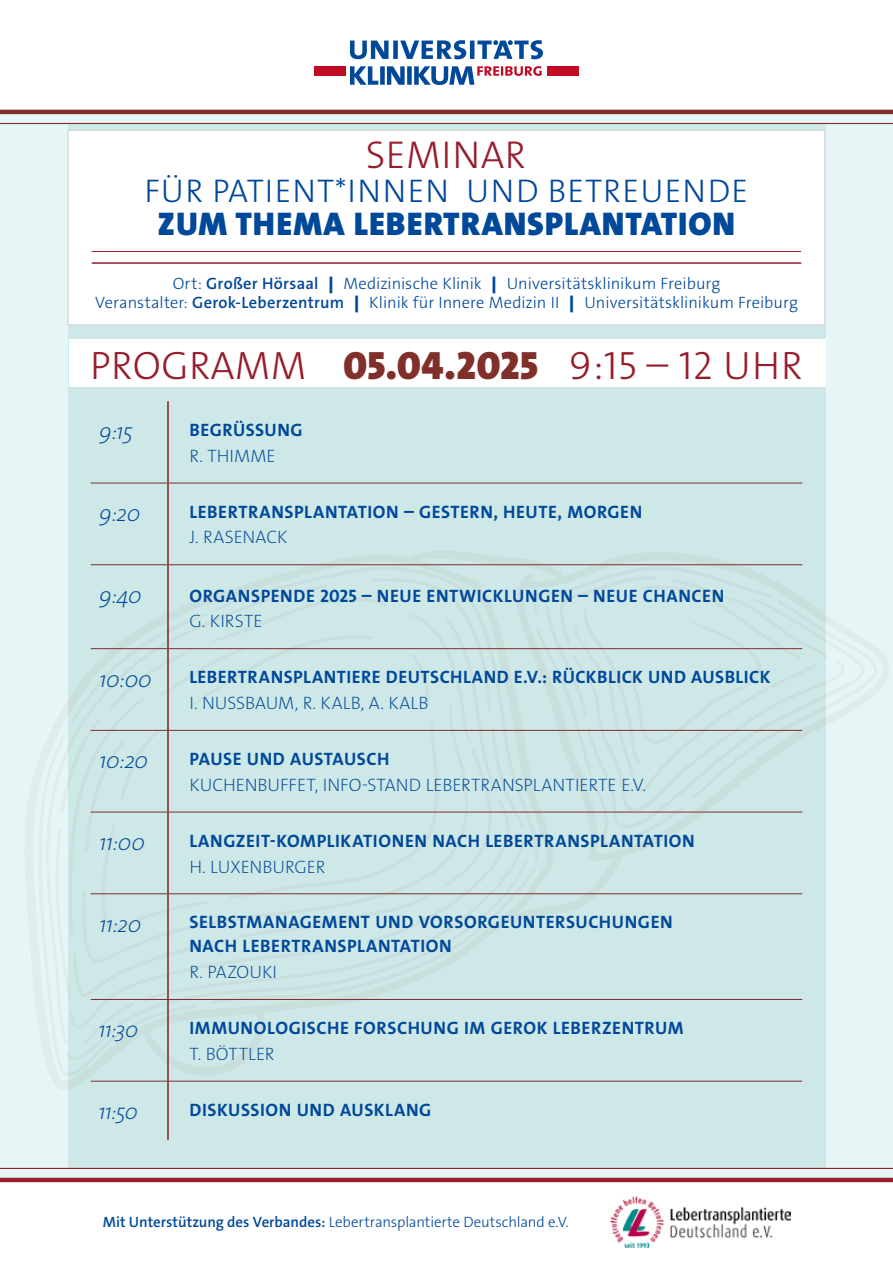
<style>
.page{position:relative;width:893px;height:1263px;background:#fff}
.page>*{position:absolute;margin:0;border:0;box-sizing:border-box;transform-origin:0 0}
.t1{font:300 39.75px "The Sans Os F";letter-spacing:.01em;color:#971c2c}
.t2{font:300 39px "The Sans Os F";letter-spacing:.01em;color:#971c2c}
.t3{font:300 33px "The Sans Os F";letter-spacing:.03em;color:#00489a}
.t4{font:900 33px "The Sans Os F";letter-spacing:.03em;color:#00489a}
.t5{font:italic 200 22.5px "The Sans Os F";letter-spacing:-.02em;color:#00489a}
.t6{font:italic 200 21.75px "The Sans Os F";letter-spacing:-.03em;color:#00489a}
.t7{font:700 18px/24px "The Sans Os F";letter-spacing:.03em;color:#00489a}
.t8{font:200 18px "The Sans Os F";color:#00489a}
.t9{font:300 16.5px/19.8px "The Sans Os F";color:#00489a;text-align:center}
.t10{font:300 15px "The Sans Os F";letter-spacing:-.01em;color:#00489a}
.s1{font-weight:600}
.s2{font-weight:900}
.s3{font-weight:900;color:#802f2a}
</style>
<div class="page">
<div style="left:0;top:110px;width:893px;height:1072px;background:#e6f6f6"></div>
<div style="left:548px;top:66px;width:31px;height:10px;background:#c10b25"></div>
<div style="left:314px;top:66px;width:31px;height:10px;background:#c10b25"></div>
<svg style="left:350px;top:40px;width:193px;height:19px"></svg>
<svg style="left:350px;top:66px;width:192px;height:19px"></svg>
<div style="left:68px;top:124px;width:757px;height:1044px;background:#cde8e7"></div>
<hr style="left:0;top:123px;width:893px;height:1px;background:#802f2a">
<hr style="left:0;top:110px;width:893px;height:4px;background:#802f2a">
<svg style="left:90px;top:546px;width:736px;height:543px"></svg>
<div style="left:69px;top:340px;width:756px;height:47px;background:#fff"></div>
<hr style="left:0;top:1168px;width:893px;height:1px;background:#971c2c">
<hr style="left:0;top:1178px;width:893px;height:4px;background:#971c2c">
<hr style="left:167px;top:401px;width:1px;height:82px;background:#802f2a">
<hr style="left:168px;top:401px;width:1px;height:82px;background:#802f2a">
<hr style="left:167px;top:483px;width:1px;height:81px;background:#802f2a">
<hr style="left:168px;top:483px;width:1px;height:81px;background:#802f2a">
<hr style="left:167px;top:565px;width:1px;height:83px;background:#802f2a">
<hr style="left:168px;top:565px;width:1px;height:83px;background:#802f2a">
<hr style="left:167px;top:649px;width:1px;height:81px;background:#802f2a">
<hr style="left:168px;top:649px;width:1px;height:81px;background:#802f2a">
<hr style="left:167px;top:731px;width:1px;height:81px;background:#802f2a">
<hr style="left:168px;top:731px;width:1px;height:81px;background:#802f2a">
<hr style="left:167px;top:812px;width:1px;height:81px;background:#802f2a">
<hr style="left:168px;top:812px;width:1px;height:81px;background:#802f2a">
<hr style="left:167px;top:894px;width:1px;height:105px;background:#802f2a">
<hr style="left:168px;top:894px;width:1px;height:105px;background:#802f2a">
<hr style="left:167px;top:1000px;width:1px;height:81px;background:#802f2a">
<hr style="left:168px;top:1000px;width:1px;height:81px;background:#802f2a">
<hr style="left:167px;top:1081px;width:1px;height:59px;background:#802f2a">
<hr style="left:168px;top:1081px;width:1px;height:59px;background:#802f2a">
<hr style="left:91px;top:483px;width:77px;height:1px;background:#802f2a">
<hr style="left:168px;top:483px;width:634px;height:1px;background:#802f2a">
<hr style="left:91px;top:564px;width:77px;height:1px;background:#802f2a">
<hr style="left:168px;top:564px;width:634px;height:1px;background:#802f2a">
<hr style="left:91px;top:648px;width:77px;height:1px;background:#802f2a">
<hr style="left:168px;top:648px;width:634px;height:1px;background:#802f2a">
<hr style="left:91px;top:730px;width:77px;height:1px;background:#802f2a">
<hr style="left:168px;top:730px;width:634px;height:1px;background:#802f2a">
<hr style="left:91px;top:812px;width:77px;height:1px;background:#802f2a">
<hr style="left:168px;top:812px;width:634px;height:1px;background:#802f2a">
<hr style="left:91px;top:893px;width:77px;height:1px;background:#802f2a">
<hr style="left:168px;top:893px;width:634px;height:1px;background:#802f2a">
<hr style="left:91px;top:999px;width:77px;height:1px;background:#802f2a">
<hr style="left:168px;top:999px;width:634px;height:1px;background:#802f2a">
<hr style="left:91px;top:1081px;width:77px;height:1px;background:#802f2a">
<hr style="left:168px;top:1081px;width:634px;height:1px;background:#802f2a">
<img style="left:610px;top:1196px;width:180px;height:51px">
<div style="left:67px;top:130px;width:758px;height:195px;background:#fff;border:1px solid #d0d1d2"></div>
<hr style="left:92px;top:251px;width:709px;height:1px;background:#971c2c">
<hr style="left:92px;top:262px;width:709px;height:2px;background:#971c2c">
<h2 class="t2" style="left:366px;top:130px;width:162px">SEMINAR</h2>
<h3 class="t3" style="left:145px;top:170px;width:605px">FÜR PATIENT*INNEN UND BETREUENDE</h3>
<h3 class="t4" style="left:158px;top:203px;width:579px">ZUM THEMA LEBERTRANSPLANTATION</h3>
<p class="t9" style="left:95px;top:273px;width:704px">Ort: <span class="s1">Großer Hörsaal</span> <span class="s2">↕</span> Medizinische Klinik <span class="s2">↕</span> Universitätsklinikum Freiburg<br>Veranstalter: <span class="s1">Gerok-Leberzentrum</span> <span class="s2">↕</span> Klinik für Innere Medizin II <span class="s2">↕</span> Universitätsklinikum Freiburg</p>
<h1 class="t1" style="left:90px;top:340px;width:714px">PROGRAMM <span class="s3">05.04.2025</span> 9:15 – 12 UHR</h1>
<p class="t5" style="left:99px;top:417px;width:35px">9:15</p>
<p class="t7" style="left:189px;top:418px;width:115px">BEGRÜSSUNG</p>
<p class="t8" style="left:189px;top:444px;width:88px">R. THIMME</p>
<p class="t5" style="left:99px;top:499px;width:43px">9:20</p>
<p class="t7" style="left:189px;top:500px;width:454px">LEBERTRANSPLANTATION – GESTERN, HEUTE, MORGEN</p>
<p class="t8" style="left:189px;top:526px;width:99px">J. RASENACK</p>
<p class="t5" style="left:99px;top:581px;width:44px">9:40</p>
<p class="t7" style="left:189px;top:584px;width:536px">ORGANSPENDE 2025 – NEUE ENTWICKLUNGEN – NEUE CHANCEN</p>
<p class="t8" style="left:189px;top:610px;width:75px">G. KIRSTE</p>
<p class="t5" style="left:99px;top:665px;width:54px">10:00</p>
<p class="t7" style="left:189px;top:665px;width:582px">LEBERTRANSPLANTIERE DEUTSCHLAND E.V.: RÜCKBLICK UND AUSBLICK</p>
<p class="t8" style="left:189px;top:691px;width:241px">I. NUSSBAUM, R. KALB, A. KALB</p>
<p class="t5" style="left:99px;top:746px;width:50px">10:20</p>
<p class="t7" style="left:189px;top:747px;width:201px">PAUSE UND AUSTAUSCH</p>
<p class="t8" style="left:189px;top:773px;width:458px">KUCHENBUFFET, INFO-STAND LEBERTRANSPLANTIERTE E.V.</p>
<p class="t5" style="left:99px;top:828px;width:47px">11:00</p>
<p class="t7" style="left:189px;top:829px;width:507px">LANGZEIT-KOMPLIKATIONEN NACH LEBERTRANSPLANTATION</p>
<p class="t8" style="left:189px;top:855px;width:137px">H. LUXENBURGER</p>
<p class="t5" style="left:99px;top:910px;width:44px">11:20</p>
<p class="t7" style="left:189px;top:910px;width:485px">SELBSTMANAGEMENT UND VORSORGEUNTERSUCHUNGEN<br>NACH LEBERTRANSPLANTATION</p>
<p class="t8" style="left:189px;top:960px;width:89px">R. PAZOUKI</p>
<p class="t6" style="left:98px;top:1015px;width:41px">11:30</p>
<p class="t7" style="left:189px;top:1016px;width:496px">IMMUNOLOGISCHE FORSCHUNG IM GEROK LEBERZENTRUM</p>
<p class="t8" style="left:189px;top:1042px;width:87px">T. BÖTTLER</p>
<p class="t6" style="left:98px;top:1097px;width:41px">11:50</p>
<p class="t7" style="left:189px;top:1098px;width:243px">DISKUSSION UND AUSKLANG</p>
<p class="t10" style="left:103px;top:1212px;width:468px"><span class="s1">Mit Unterstützung des Verbandes:</span> Lebertransplantierte Deutschland e.V.</p>
</div>
